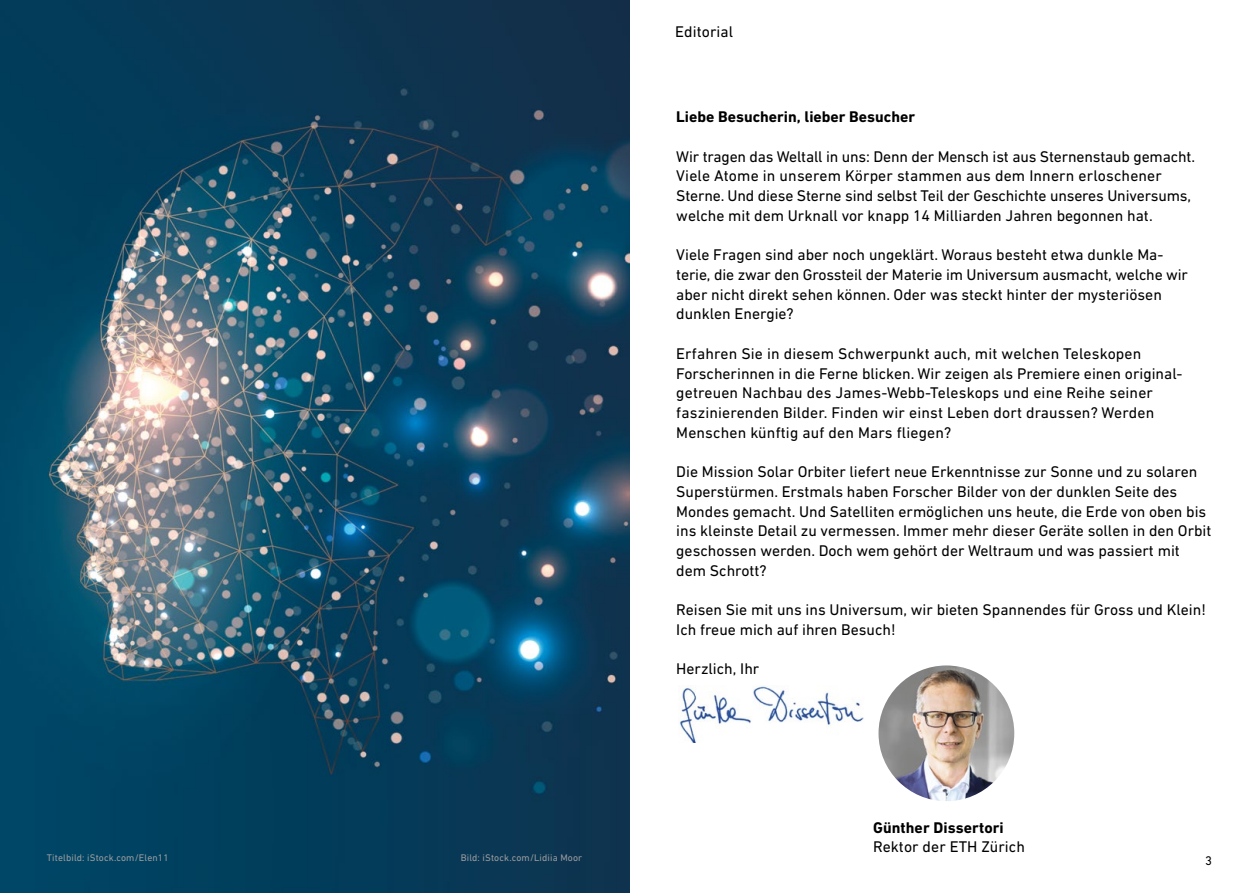
<style>
.page{position:relative;width:1259px;height:893px;background:#fff}
.page>*{position:absolute;margin:0;border:0;box-sizing:border-box;transform-origin:0 0}
.t1{font:15.75px/19.6px "DIN Next W1 G";color:#000}
.t2{font:700 15.75px "DIN Next W1 G";color:#000}
.t3{font:12.75px "DIN Next W1 G";color:#000}
.t4{font:9.75px "DIN Next W1 G";letter-spacing:.015em;color:#9c9c9d}
</style>
<div class="page">
<img style="left:0;top:0;width:629px;height:893px">
<img style="left:679px;top:686px;width:185px;height:57px">
<img style="left:878px;top:665px;width:136px;height:136px;border-radius:68px">
<p class="t4" style="left:47px;top:852px;width:123px">Titelbild: iStock.com/Elen11</p>
<p class="t4" style="left:461px;top:852px;width:123px">Bild: iStock.com/Lidiia Moor</p>
<p class="t1" style="left:675px;top:22px;width:59px">Editorial</p>
<p class="t2" style="left:676px;top:108px;width:240px">Liebe Besucherin, lieber Besucher</p>
<p class="t1" style="left:676px;top:146px;width:520px">Wir tragen das Weltall in uns: Denn der Mensch ist aus Sternenstaub gemacht.<br>Viele Atome in unserem Körper stammen aus dem Innern erloschener Sterne. Und diese Sterne sind selbst Teil der Geschichte unseres Universums, welche mit dem Urknall vor knapp 14 Milliarden Jahren begonnen hat.</p>
<p class="t1" style="left:676px;top:245px;width:513px">Viele Fragen sind aber noch ungeklärt. Woraus besteht etwa dunkle Ma&shy;terie, die zwar den Grossteil der Materie im Universum ausmacht, welche wir aber nicht direkt sehen können. Oder was steckt hinter der mysteriösen dunklen Energie?</p>
<p class="t1" style="left:676px;top:344px;width:508px">Erfahren Sie in diesem Schwerpunkt auch, mit welchen Teleskopen Forscherinnen in die Ferne blicken. Wir zeigen als Premiere einen original&shy;getreuen Nachbau des James-Webb-Teleskops und eine Reihe seiner faszinierenden Bilder. Finden wir einst Leben dort draussen? Werden Menschen künftig auf den Mars fliegen?</p>
<p class="t1" style="left:676px;top:462px;width:537px">Die Mission Solar Orbiter liefert neue Erkenntnisse zur Sonne und zu solaren Superstürmen. Erstmals haben Forscher Bilder von der dunklen Seite des Mondes gemacht. Und Satelliten ermöglichen uns heute, die Erde von oben bis ins kleinste Detail zu vermessen. Immer mehr dieser Geräte sollen in den Orbit geschossen werden. Doch wem gehört der Weltraum und was passiert mit dem Schrott?</p>
<p class="t1" style="left:676px;top:600px;width:531px">Reisen Sie mit uns ins Universum, wir bieten Spannendes für Gross und Klein!<br>Ich freue mich auf ihren Besuch!</p>
<p class="t1" style="left:676px;top:659px;width:85px">Herzlich, Ihr</p>
<p class="t2" style="left:873px;top:819px;width:132px">Günther Dissertori</p>
<p class="t1" style="left:873px;top:836px;width:153px">Rektor der ETH Zürich</p>
<p class="t3" style="left:1205px;top:853px;width:8px">3</p>
</div>
